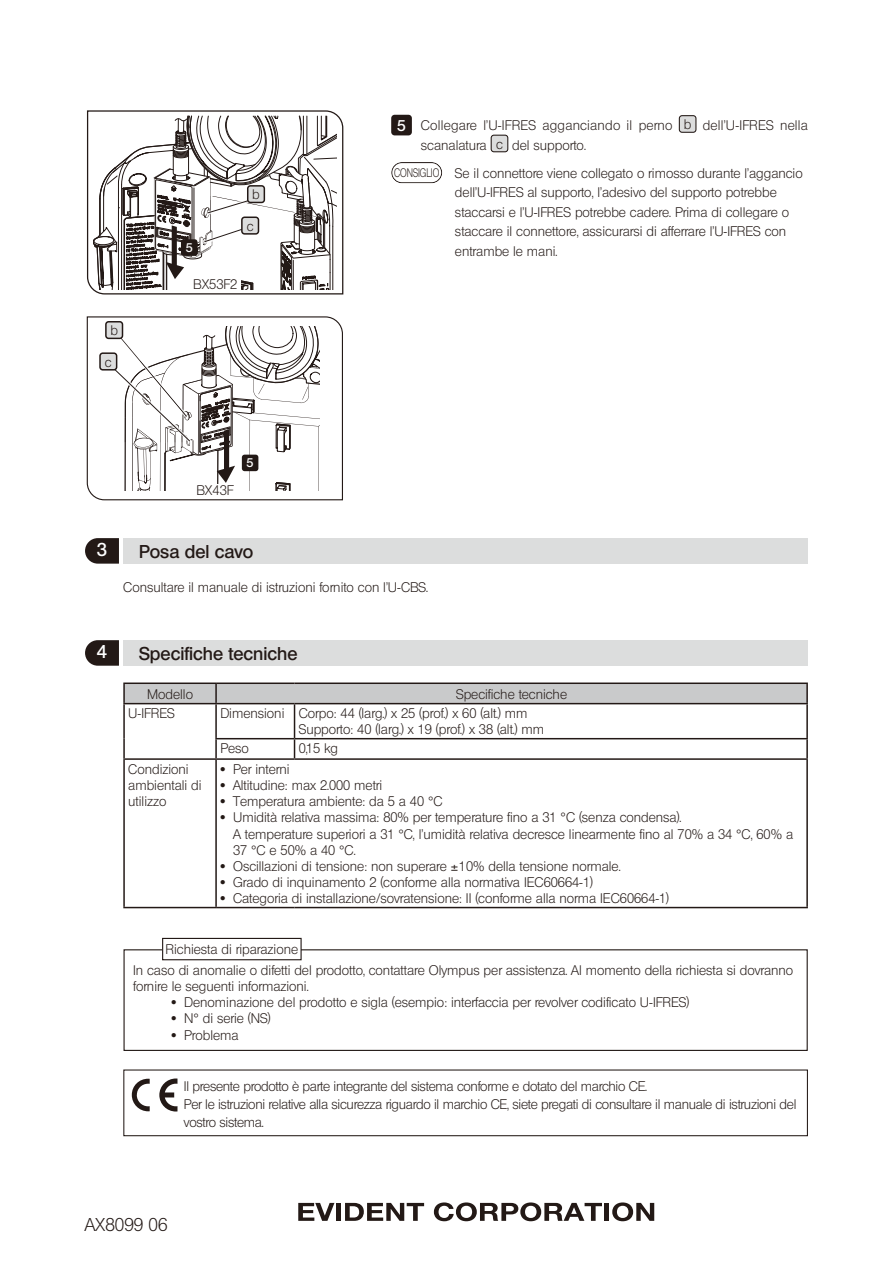
<style>
.page{position:relative;width:893px;height:1263px;background:#fff}
.page>*{position:absolute;margin:0;border:0;box-sizing:border-box;transform-origin:0 0}
.t1{font:18px "Olympus Leicht Halbfett";color:#231916}
.t2{font:18px "Olympus Leicht Normal";color:#231916}
.t3{font:18px "Olympus Leicht Halbfett";color:#fff}
.t4{font:15.15px "Olympus Leicht Halbfett";color:#fff}
.t5{font:13.5px/19.5px "Olympus Leicht Normal";color:#231916}
.t6{font:13.5px/18px "Olympus Leicht Normal";letter-spacing:-.02em;color:#231916}
.t7{font:12.15px "Olympus Leicht Halbfett";color:#fff}
.t8{font:12px "Olympus Leicht Normal";color:#231916;scale:.75 1}
</style>
<div class="page">
<svg style="left:298px;top:1203px;width:36px;height:18px"></svg>
<div style="left:336px;top:1203px;width:5px;height:18px;background:#231916"></div>
<svg style="left:345px;top:1203px;width:79px;height:18px"></svg>
<svg style="left:434px;top:1202px;width:168px;height:19px"></svg>
<div style="left:604px;top:1203px;width:5px;height:18px;background:#231916"></div>
<svg style="left:612px;top:1202px;width:42px;height:19px"></svg>
<div style="left:679px;top:116px;width:17px;height:16px;background:#dcdddd;border-radius:3px"></div>
<div style="left:679px;top:115px;width:17px;height:18px;border:1px solid #231916;border-radius:3px"></div>
<div style="left:491px;top:135px;width:17px;height:17px;background:#dcdddd;border-radius:3px"></div>
<div style="left:491px;top:135px;width:17px;height:17px;border:1px solid #231916;border-radius:3px"></div>
<div style="left:391px;top:115px;width:21px;height:20px;background:#231916;border-radius:3px"></div>
<div style="left:391px;top:162px;width:51px;height:21px;border:1px solid #231916;border-radius:10px"></div>
<div style="left:123px;top:538px;width:685px;height:25px;background:#dcdddd"></div>
<svg style="left:85px;top:538px;width:34px;height:26px"></svg>
<div style="left:123px;top:640px;width:685px;height:25px;background:#dcdddd"></div>
<svg style="left:85px;top:640px;width:34px;height:26px"></svg>
<hr style="left:123px;top:682px;width:93px;height:2px;background:#231916">
<hr style="left:216px;top:682px;width:79px;height:2px;background:#231916">
<hr style="left:295px;top:682px;width:513px;height:2px;background:#231916">
<svg style="left:123px;top:683px;width:685px;height:20px;background:#bebebf"></svg>
<hr style="left:123px;top:703px;width:93px;height:1px;background:#231916">
<hr style="left:123px;top:704px;width:2px;height:35px;background:#231916">
<hr style="left:216px;top:703px;width:79px;height:1px;background:#231916">
<hr style="left:215px;top:704px;width:2px;height:34px;background:#231916">
<hr style="left:295px;top:703px;width:513px;height:1px;background:#231916">
<hr style="left:294px;top:704px;width:1px;height:34px;background:#231916">
<hr style="left:806px;top:704px;width:2px;height:34px;background:#231916">
<svg style="left:123px;top:739px;width:2px;height:19px"></svg>
<hr style="left:215px;top:738px;width:80px;height:1px;background:#231916">
<svg style="left:215px;top:739px;width:2px;height:19px"></svg>
<hr style="left:295px;top:738px;width:513px;height:1px;background:#231916">
<svg style="left:294px;top:739px;width:1px;height:19px"></svg>
<svg style="left:806px;top:739px;width:2px;height:19px"></svg>
<hr style="left:123px;top:758px;width:93px;height:2px;background:#231916">
<hr style="left:123px;top:760px;width:2px;height:147px;background:#231916">
<hr style="left:216px;top:758px;width:79px;height:2px;background:#231916">
<hr style="left:215px;top:760px;width:2px;height:147px;background:#231916">
<hr style="left:295px;top:758px;width:513px;height:2px;background:#231916">
<hr style="left:806px;top:760px;width:2px;height:147px;background:#231916">
<hr style="left:123px;top:907px;width:93px;height:1px;background:#231916">
<hr style="left:216px;top:907px;width:79px;height:1px;background:#231916">
<hr style="left:295px;top:907px;width:513px;height:1px;background:#231916">
<svg style="left:87px;top:111px;width:256px;height:183px"></svg>
<svg style="left:94px;top:115px;width:242px;height:174px"></svg>
<div style="left:248px;top:186px;width:16px;height:16px;background:#dcdddd;border-radius:3px"></div>
<div style="left:247px;top:185px;width:18px;height:18px;border:2px solid #231916;border-radius:3px"></div>
<div style="left:242px;top:217px;width:16px;height:17px;background:#dcdddd;border-radius:3px"></div>
<div style="left:241px;top:216px;width:18px;height:19px;border:2px solid #231916;border-radius:3px"></div>
<div style="left:181px;top:239px;width:16px;height:17px;background:#231916;border-radius:3px"></div>
<div style="left:190px;top:277px;width:51px;height:13px;background:#fff"></div>
<svg style="left:86px;top:316px;width:257px;height:185px"></svg>
<svg style="left:107px;top:326px;width:213px;height:164px"></svg>
<div style="left:106px;top:322px;width:16px;height:16px;background:#dcdddd;border-radius:3px"></div>
<div style="left:105px;top:321px;width:18px;height:18px;border:2px solid #231916;border-radius:3px"></div>
<div style="left:100px;top:353px;width:17px;height:17px;background:#dcdddd;border-radius:3px"></div>
<div style="left:99px;top:352px;width:18px;height:19px;border:2px solid #231916;border-radius:3px"></div>
<div style="left:242px;top:455px;width:16px;height:16px;background:#231916;border-radius:3px"></div>
<div style="left:189px;top:484px;width:51px;height:12px;background:#fff"></div>
<div style="left:123px;top:949px;width:685px;height:102px;border:1px solid #231916"></div>
<div style="left:163px;top:938px;width:138px;height:22px;background:#fff"></div>
<div style="left:162px;top:938px;width:140px;height:22px;border:1px solid #231916"></div>
<svg style="left:159px;top:1078px;width:18px;height:33px"></svg>
<svg style="left:132px;top:1079px;width:18px;height:32px"></svg>
<div style="left:123px;top:1069px;width:685px;height:67px;border:1px solid #231916"></div>
<p class="t5" style="left:110px;top:321px;width:9px">b</p>
<p class="t5" style="left:105px;top:352px;width:8px">c</p>
<p class="t7" style="left:186px;top:240px;width:8px">5</p>
<p class="t5" style="left:252px;top:185px;width:9px">b</p>
<p class="t5" style="left:247px;top:216px;width:8px">c</p>
<p class="t5" style="left:193px;top:274px;width:46px">BX53F2</p>
<p class="t5" style="left:196px;top:481px;width:38px">BX43F</p>
<p class="t7" style="left:247px;top:456px;width:8px">5</p>
<h1 class="t3" style="left:97px;top:539px;width:12px">3</h1>
<h1 class="t1" style="left:139px;top:541px;width:116px">Posa del cavo</h1>
<p class="t4" style="left:397px;top:116px;width:10px">5</p>
<p class="t8" style="left:394px;top:166px;width:62px">CONSIGLIO</p>
<p class="t5" style="left:421px;top:116px;width:388px">Collegare l'U-IFRES agganciando il perno b dell'U-IFRES nella scanalatura c del supporto.</p>
<p class="t5" style="left:455px;top:163px;width:349px">Se il connettore viene collegato o rimosso durante l'aggancio dell'U-IFRES al supporto, l'adesivo del supporto potrebbe staccarsi e l'U-IFRES potrebbe cadere. Prima di collegare o staccare il connettore, assicurarsi di afferrare l'U-IFRES con entrambe le mani.</p>
<p class="t5" style="left:123px;top:577px;width:306px">Consultare il manuale di istruzioni fornito con l'U-CBS.</p>
<h1 class="t3" style="left:97px;top:641px;width:12px">4</h1>
<h1 class="t1" style="left:139px;top:643px;width:160px">Specifiche tecniche</h1>
<p class="t5" style="left:147px;top:684px;width:47px">Modello</p>
<p class="t5" style="left:456px;top:684px;width:112px">Specifiche tecniche</p>
<p class="t5" style="left:128px;top:704px;width:48px">U-IFRES</p>
<p class="t5" style="left:299px;top:705px;width:247px;line-height:16.2px;text-indent:-78px">Dimensioni Corpo: 44 (larg.) x 25 (prof.) x 60 (alt.) mm<br>Supporto: 40 (larg.) x 19 (prof.) x 38 (alt.) mm</p>
<p class="t5" style="left:220px;top:739px;width:30px">Peso</p>
<p class="t5" style="left:299px;top:739px;width:41px">0,15 kg</p>
<p class="t5" style="left:128px;top:761px;width:75px;line-height:16.2px">Condizioni ambientali di utilizzo</p>
<p class="t5" style="left:220px;top:759px;width:71px">· Per interni</p>
<p class="t5" style="left:220px;top:775px;width:163px">· Altitudine: max 2.000 metri</p>
<p class="t5" style="left:220px;top:791px;width:224px">· Temperatura ambiente: da 5 a 40 °C</p>
<p class="t5" style="left:220px;top:808px;width:463px">· Umidità relativa massima: 80% per temperature fino a 31 °C (senza condensa).</p>
<p class="t5" style="left:233px;top:824px;width:562px">A temperature superiori a 31 °C, l’umidità relativa decresce linearmente fino al 70% a 34 °C, 60% a</p>
<p class="t5" style="left:233px;top:840px;width:124px">37 °C e 50% a 40 °C.</p>
<p class="t5" style="left:220px;top:856px;width:402px">· Oscillazioni di tensione: non superare ±10% della tensione normale.</p>
<p class="t5" style="left:220px;top:872px;width:374px">· Grado di inquinamento 2 (conforme alla normativa IEC60664-1)</p>
<p class="t5" style="left:220px;top:889px;width:450px">· Categoria di installazione/sovratensione: II (conforme alla norma IEC60664-1)</p>
<p class="t5" style="left:166px;top:940px;width:134px">Richiesta di riparazione</p>
<p class="t5" style="left:133px;top:960px;width:662px">In caso di anomalie o difetti del prodotto, contattare Olympus per assistenza. Al momento della richiesta si dovranno</p>
<p class="t5" style="left:133px;top:976px;width:177px">fornire le seguenti informazioni.</p>
<p class="t5" style="left:171px;top:993px;width:519px">· Denominazione del prodotto e sigla (esempio: interfaccia per revolver codificato U-IFRES)</p>
<p class="t5" style="left:171px;top:1009px;width:101px">· N° di serie (NS)</p>
<p class="t5" style="left:171px;top:1025px;width:69px">· Problema</p>
<p class="t6" style="left:184px;top:1077px;width:614px">Il presente prodotto è parte integrante del sistema conforme e dotato del marchio CE.<br>Per le istruzioni relative alla sicurezza riguardo il marchio CE, siete pregati di consultare il manuale di istruzioni del vostro sistema.</p>
<h1 class="t2" style="left:85px;top:1214px;width:84px">AX8099 06</h1>
</div>
